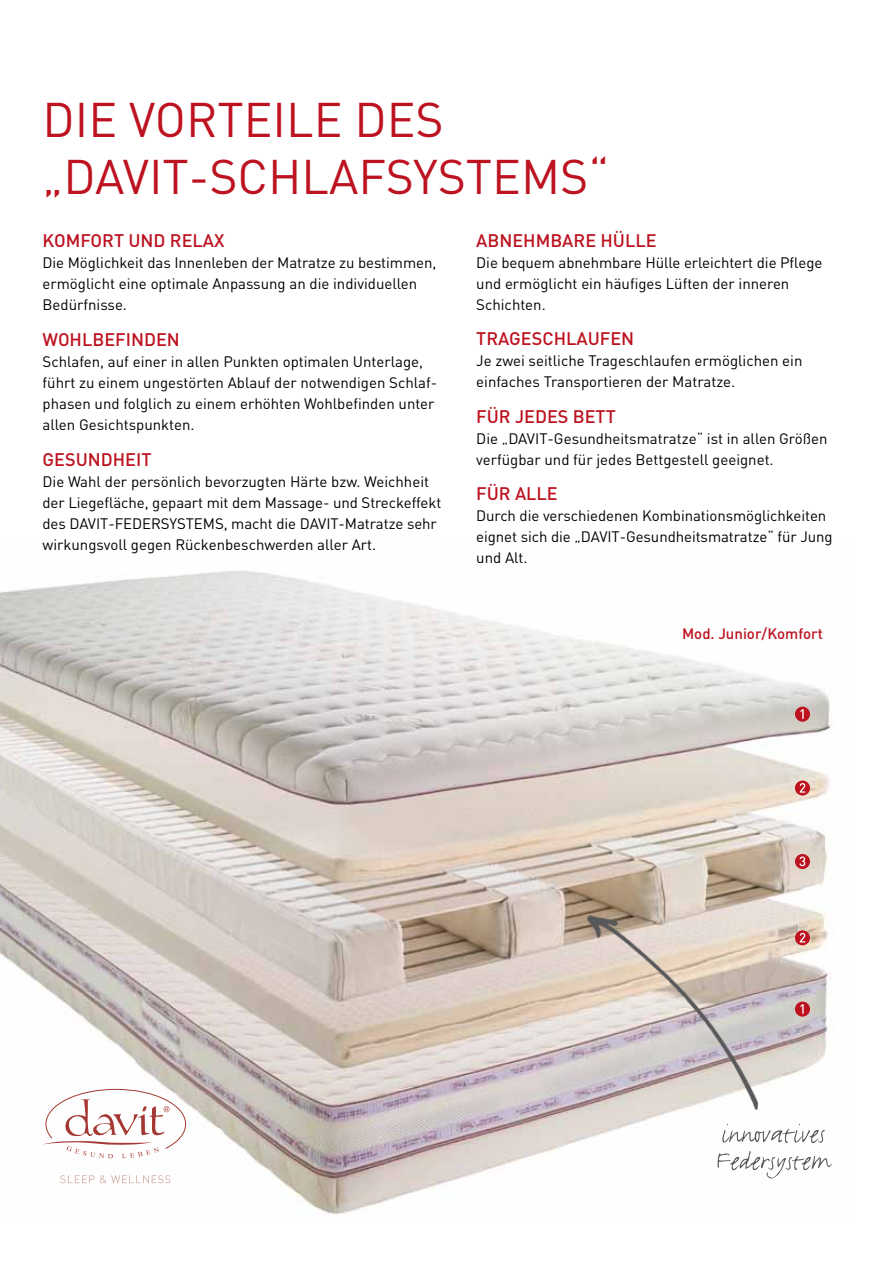
<style>
.page{position:relative;width:893px;height:1263px;background:#fff}
.page>*{position:absolute;margin:0;border:0;box-sizing:border-box;transform-origin:0 0}
.t1{font:48px/57.6px "DIN";color:#bd1220}
.t2{font:500 18px "DIN";color:#bd1220}
.t3{font:15px/21px "DIN";color:#000}
.t4{font:500 15px "DIN";color:#bd1220}
</style>
<div class="page">
<img style="left:0;top:570px;width:834px;height:645px">
<svg style="left:60px;top:1175px;width:110px;height:8px"></svg>
<svg style="left:43px;top:1088px;width:143px;height:70px"></svg>
<svg style="left:795px;top:930px;width:15px;height:15px"></svg>
<svg style="left:800px;top:933px;width:5px;height:9px"></svg>
<div style="left:795px;top:1001px;width:15px;height:16px;background:#bd1220;border-radius:50%"></div>
<svg style="left:800px;top:1004px;width:4px;height:10px"></svg>
<div style="left:795px;top:780px;width:15px;height:15px;background:#bd1220;border-radius:50%"></div>
<svg style="left:800px;top:783px;width:5px;height:10px"></svg>
<div style="left:795px;top:707px;width:15px;height:15px;background:#bd1220;border-radius:50%"></div>
<svg style="left:800px;top:709px;width:4px;height:10px"></svg>
<svg style="left:795px;top:854px;width:15px;height:15px"></svg>
<svg style="left:799px;top:856px;width:6px;height:10px"></svg>
<img style="left:567px;top:911px;width:204px;height:199px">
<svg style="left:717px;top:1150px;width:116px;height:28px"></svg>
<svg style="left:721px;top:1123px;width:104px;height:21px"></svg>
<h1 class="t1" style="left:43px;top:90px;width:568px">DIE VORTEILE DES „DAVIT-SCHLAFSYSTEMS“</h1>
<p class="t2" style="left:43px;top:229px;width:183px">KOMFORT UND RELAX</p>
<p class="t3" style="left:43px;top:251px;width:395px">Die Möglichkeit das Innenleben der Matratze zu bestimmen, ermöglicht eine optimale Anpassung an die individuellen<br>Bedürfnisse.</p>
<p class="t2" style="left:43px;top:328px;width:139px">WOHLBEFINDEN</p>
<p class="t3" style="left:43px;top:351px;width:396px">Schlafen, auf einer in allen Punkten optimalen Unterlage, führt zu einem ungestörten Ablauf der notwendigen Schlaf&shy;phasen und folglich zu einem erhöhten Wohlbefinden unter allen Gesichtspunkten.</p>
<p class="t2" style="left:43px;top:448px;width:110px">GESUNDHEIT</p>
<p class="t3" style="left:43px;top:470px;width:400px">Die Wahl der persönlich bevorzugten Härte bzw. Weichheit der Liegefläche, gepaart mit dem Massage- und Streckeffekt des DAVIT-FEDERSYSTEMS, macht die DAVIT-Matratze sehr wirkungsvoll gegen Rückenbeschwerden aller Art.</p>
<p class="t2" style="left:476px;top:229px;width:182px">ABNEHMBARE HÜLLE</p>
<p class="t3" style="left:476px;top:251px;width:348px">Die bequem abnehmbare Hülle erleichtert die Pflege und ermöglicht ein häufiges Lüften der inneren<br>Schichten.</p>
<p class="t2" style="left:476px;top:327px;width:159px">TRAGESCHLAUFEN</p>
<p class="t3" style="left:476px;top:350px;width:328px">Je zwei seitliche Trageschlaufen ermöglichen ein einfaches Transportieren der Matratze.</p>
<p class="t2" style="left:476px;top:405px;width:141px">FÜR JEDES BETT</p>
<p class="t3" style="left:476px;top:427px;width:353px">Die „DAVIT-Gesundheitsmatratze“ ist in allen Größen verfügbar und für jedes Bettgestell geeignet.</p>
<p class="t2" style="left:476px;top:482px;width:83px">FÜR ALLE</p>
<p class="t3" style="left:476px;top:505px;width:358px">Durch die verschiedenen Kombinationsmöglichkeiten eignet sich die „DAVIT-Gesundheitsmatratze“ für Jung und Alt.</p>
<p class="t4" style="left:682px;top:623px;width:142px">Mod. Junior/Komfort</p>
</div>
